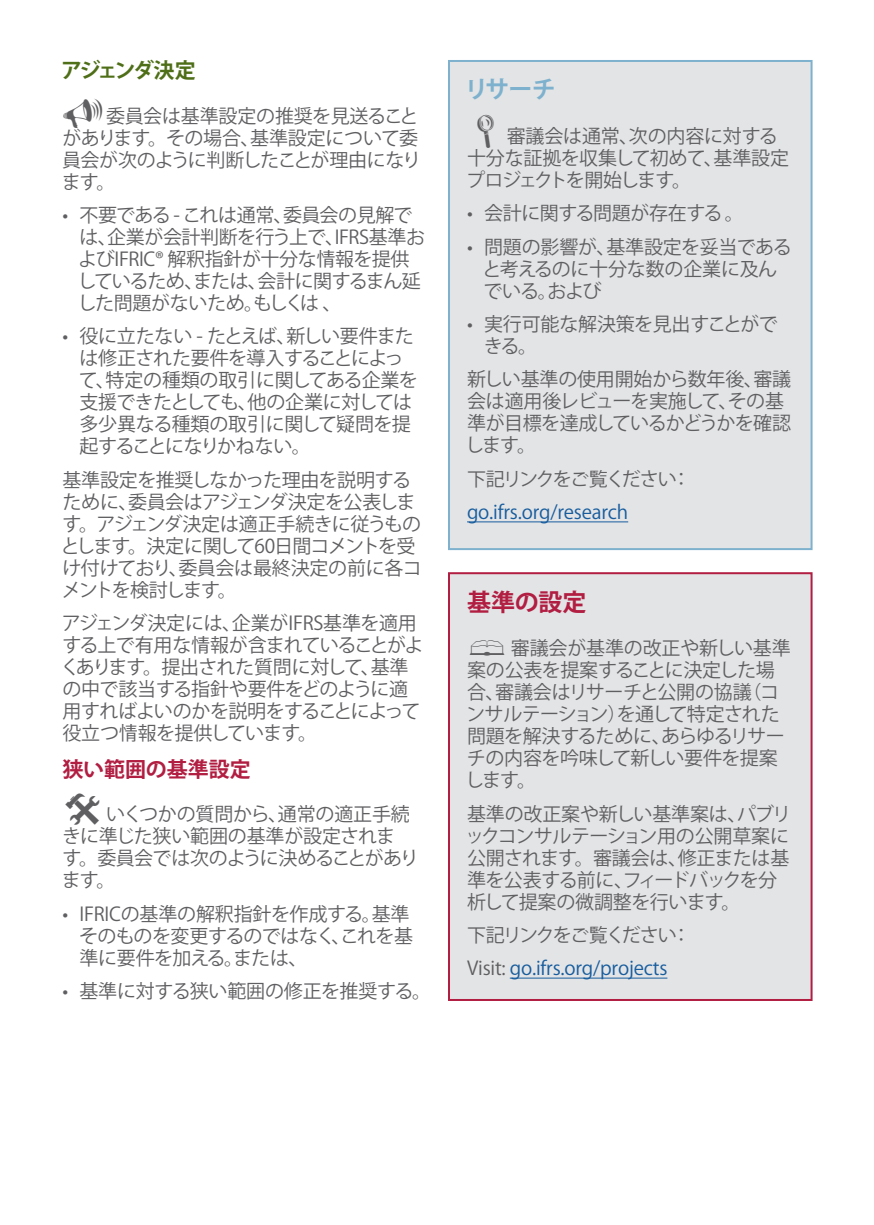
<style>
.page{position:relative;width:874px;height:1225px;background:#fff}
.page>*{position:absolute;margin:0;border:0;box-sizing:border-box;transform-origin:0 0}
.Subheading_-_alterna{font:700 24px "Koz Go Pro";letter-spacing:-.005em;color:#b11e42}
.Subheading_research{font:700 24px "Koz Go Pro";color:#7db1cd}
.Subsubheading{font:700 21px "Koz Go Pro";letter-spacing:-.005em;color:#b11e42}
.Subsubheading-2{font:700 21px "Koz Go Pro";letter-spacing:-.115em;color:#4e6e17}
.Body_copy{font:19px/22px "Koz Go Pro";letter-spacing:-.03em;color:#5f5f62}
.Body_copy-2{font:19px/22px "Koz Go Pro";letter-spacing:-.01em;color:#5f5f62}
.Body_copy-3{font:19px "Koz Go Pro";letter-spacing:-.01em;color:#175d9e}
.Body_copy-4{font:19px "Koz Go Pro";letter-spacing:-.09em;color:#5f5f62}
.s1{color:#5f5f62}
</style>
<div class="page">
<div style="left:449px;top:61px;width:362px;height:488px;background:#e3e4e6"></div>
<hr style="left:467px;top:521px;width:161px;height:1px;background:#175d9e">
<div style="left:448px;top:60px;width:364px;height:490px;border:2px solid #7db1cd"></div>
<div style="left:449px;top:573px;width:362px;height:427px;background:#e3e4e6"></div>
<hr style="left:509px;top:977px;width:158px;height:1px;background:#175d9e">
<div style="left:448px;top:572px;width:364px;height:429px;border:2px solid #b11e42"></div>
<p class="Subsubheading-2" style="left:61px;top:57px;width:136px">アジェンダ決定</p>
<p class="Body_copy" style="left:62px;top:105px;width:361px;text-indent:45px">委員会は基準設定の推奨を見送ることがあります。その場合、基準設定について委員会が次のように判断したことが理由になります。</p>
<p class="Body_copy" style="left:77px;top:204px;width:349px;text-indent:-15px">• 不要である - これは通常、委員会の見解では、企業が会計判断を行う上で、IFRS基準およびIFRIC® 解釈指針が十分な情報を提供しているため、または、会計に関するまん延した問題がないため。もしくは 、</p>
<p class="Body_copy" style="left:79px;top:326px;width:340px;text-indent:-16px">• 役に立たない - たとえば、新しい要件または修正された要件を導入することによって、特定の種類の取引に関してある企業を支援できたとしても、他の企業に対しては多少異なる種類の取引に関して疑問を提起することになりかねない。</p>
<p class="Body_copy" style="left:61px;top:469px;width:362px">基準設定を推奨しなかった理由を説明するために、委員会はアジェンダ決定を公表します。アジェンダ決定は適正手続きに従うものとします。決定に関して60日間コメントを受け付けており、委員会は最終決定の前に各コメントを検討します。</p>
<p class="Body_copy" style="left:61px;top:612px;width:364px">アジェンダ決定には、企業がIFRS基準を適用する上で有用な情報が含まれていることがよくあります。提出された質問に対して、基準の中で該当する指針や要件をどのように適用すればよいのかを説明をすることによって役立つ情報を提供しています。</p>
<p class="Subsubheading" style="left:62px;top:755px;width:190px">狭い範囲の基準設定</p>
<p class="Body_copy-2" style="left:62px;top:804px;width:358px;text-indent:45px">いくつかの質問から、通常の適正手続きに準じた狭い範囲の基準が設定されま<br>す。委員会では次のように決めることがあります。</p>
<p class="Body_copy-2" style="left:79px;top:903px;width:335px;text-indent:-17px">• IFRICの基準の解釈指針を作成する。基準そのものを変更するのではなく、これを基準に要件を加える。または、</p>
<p class="Body_copy-2" style="left:62px;top:980px;width:370px">• 基準に対する狭い範囲の修正を推奨する。</p>
<p class="Subheading_research" style="left:464px;top:74px;width:93px">リサーチ</p>
<p class="Body_copy-2" style="left:466px;top:125px;width:324px;text-indent:41px">審議会は通常、次の内容に対する十分な証拠を収集して初めて、基準設定プロジェクトを開始します。</p>
<p class="Body_copy" style="left:467px;top:203px;width:278px">• 会計に関する問題が存在する 。</p>
<p class="Body_copy-2" style="left:482px;top:236px;width:310px;text-indent:-15px">• 問題の影響が、基準設定を妥当であると考えるのに十分な数の企業に及んでいる。および</p>
<p class="Body_copy-2" style="left:483px;top:313px;width:295px;text-indent:-17px">• 実行可能な解決策を見出すことができる。</p>
<p class="Body_copy" style="left:465px;top:369px;width:327px">新しい基準の使用開始から数年後、審議会は適用後レビューを実施して、その基準が目標を達成しているかどうかを確認します。</p>
<p class="Body_copy-4" style="left:467px;top:466px;width:225px">下記リンクをご覧ください：</p>
<p class="Body_copy-3" style="left:467px;top:500px;width:163px">go.ifrs.org/research</p>
<p class="Subheading_-_alterna" style="left:467px;top:586px;width:121px">基準の設定</p>
<p class="Body_copy" style="left:465px;top:638px;width:327px">▪ 審議会が基準の改正や新しい基準案の公表を提案することに決定した場合、審議会はリサーチと公開の協議（コンサルテーション）を通して特定された問題を解決するために、あらゆるリサーチの内容を吟味して新しい要件を提案します。</p>
<p class="Body_copy" style="left:465px;top:803px;width:327px">基準の改正案や新しい基準案は、パブリックコンサルテーション用の公開草案に公開されます。審議会は、修正または基準を公表する前に、フィードバックを分析して提案の微調整を行います。</p>
<p class="Body_copy-4" style="left:467px;top:922px;width:225px">下記リンクをご覧ください：</p>
<p class="Body_copy-3" style="left:467px;top:956px;width:202px"><span class="s1">Visit:</span> go.ifrs.org/projects</p>
</div>
